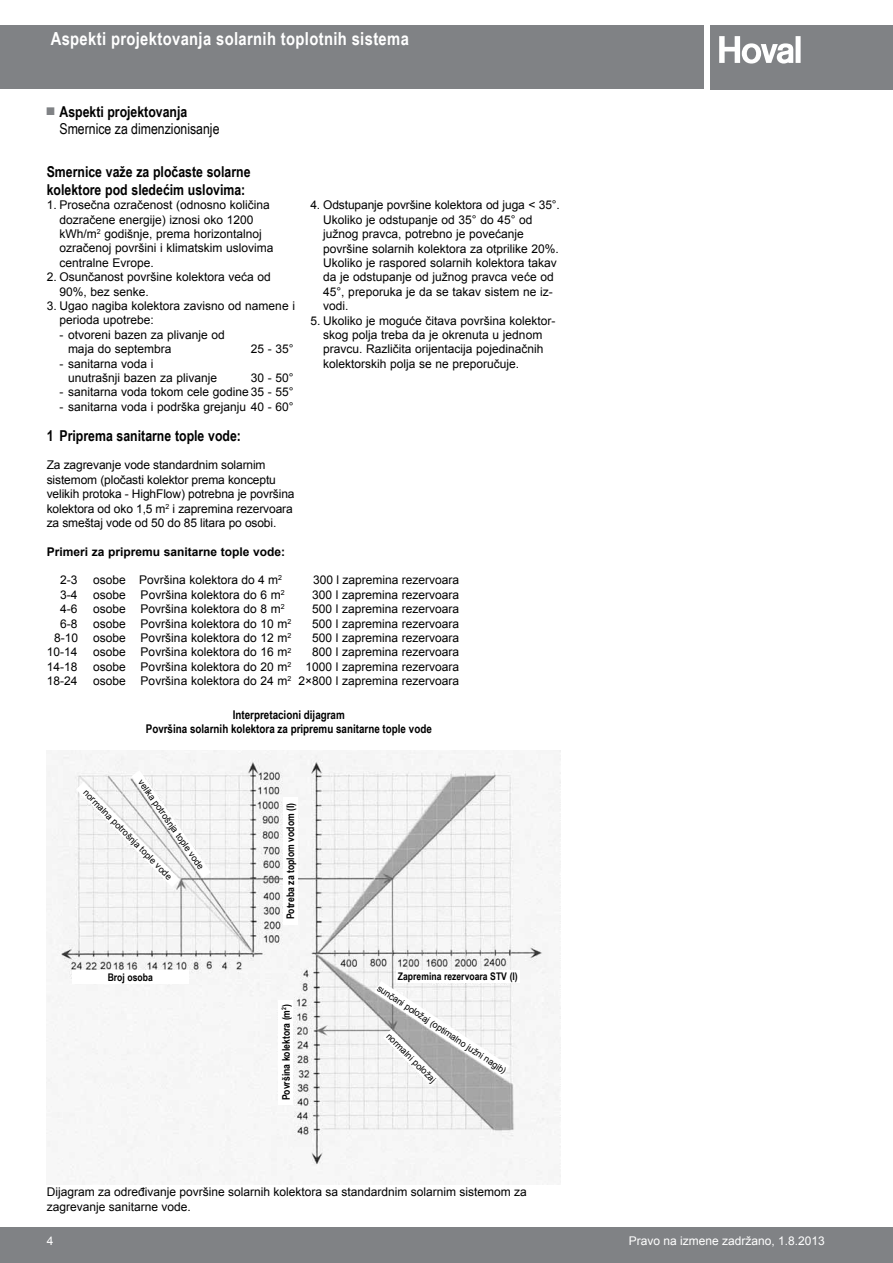
<style>
.page{position:relative;width:893px;height:1263px;background:#fff}
.page>*{position:absolute;margin:0;border:0;box-sizing:border-box;transform-origin:0 0}
.t1{font:700 18px "Arial Narrow";letter-spacing:.02em;color:#fff}
.t2{font:700 15px/18px "Arial Narrow";color:#000}
.t3{font:15px "Arial Narrow";color:#000}
.t4{font:12px/14.4px "Arial";color:#000}
.t5{font:700 12px/14.4px "Arial Narrow";color:#000;text-align:center}
.t6{font:700 12px "Arial";color:#000}
.t7{font:12px "Arial";color:#fff}
.t8{font:700 10.5px "Arial Narrow";color:#000}
.t9{font:9px "Arial";color:#000}
.s1{font-size:16.5px;color:#808285}
</style>
<div class="page">
<div style="left:710px;top:26px;width:183px;height:64px;background:#808285"></div>
<svg style="left:719px;top:36px;width:82px;height:28px"></svg>
<div style="left:0;top:1228px;width:893px;height:35px;background:#808285"></div>
<div style="left:0;top:26px;width:703px;height:63px;background:#808285"></div>
<img style="left:47px;top:750px;width:513px;height:434px">
<div style="left:396px;top:970px;width:123px;height:13px;background:#fff"></div>
<div style="left:283px;top:797px;width:15px;height:128px;background:#fff"></div>
<div style="left:279px;top:1000px;width:14px;height:104px;background:#fff"></div>
<div style="left:72px;top:970px;width:116px;height:14px;background:#fff"></div>
<svg style="left:76px;top:770px;width:135px;height:117px"></svg>
<svg style="left:374px;top:981px;width:136px;height:105px"></svg>
<h1 class="t1" style="left:51px;top:25px;width:360px">Aspekti projektovanja solarnih toplotnih sistema</h1>
<p class="t2" style="left:47px;top:102px;width:142px"><span class="s1">■</span> Aspekti projektovanja</p>
<p class="t3" style="left:60px;top:118px;width:161px">Smernice za dimenzionisanje</p>
<p class="t2" style="left:47px;top:162px;width:205px">Smernice važe za pločaste solarne kolektore pod sledećim uslovima:</p>
<p class="t4" style="left:60px;top:198px;width:216px;text-indent:-13px">1. Prosečna ozračenost (odnosno količina dozračene energije) iznosi oko 1200 kWh/m<sup>2</sup> godišnje, prema horizontalnoj ozračenoj površini i klimatskim uslovima centralne Evrope.</p>
<p class="t4" style="left:60px;top:270px;width:213px;text-indent:-13px">2. Osunčanost površine kolektora veća od<br>90%, bez senke.</p>
<p class="t4" style="left:60px;top:299px;width:237px;text-indent:-13px">3. Ugao nagiba kolektora zavisno od namene i perioda upotrebe:</p>
<p class="t4" style="left:68px;top:327px;width:158px;text-indent:-8px">- otvoreni bazen za plivanje od maja do septembra</p>
<p class="t4" style="left:251px;top:342px;width:44px">25 - 35°</p>
<p class="t4" style="left:68px;top:356px;width:151px;text-indent:-8px">- sanitarna voda i<br>unutrašnji bazen za plivanje</p>
<p class="t4" style="left:251px;top:371px;width:44px">30 - 50°</p>
<p class="t4" style="left:60px;top:385px;width:236px">- sanitarna voda tokom cele godine 35 - 55°</p>
<p class="t4" style="left:60px;top:399px;width:236px">- sanitarna voda i podrška grejanju 40 - 60°</p>
<p class="t2" style="left:47px;top:425px;width:196px">1 Priprema sanitarne tople vode:</p>
<p class="t4" style="left:47px;top:458px;width:249px">Za zagrevanje vode standardnim solarnim sistemom (pločasti kolektor prema konceptu velikih protoka - HighFlow) potrebna je površina kolektora od oko 1,5 m<sup>2</sup> i zapremina rezervoara za smeštaj vode od 50 do 85 litara po osobi.</p>
<p class="t4" style="left:323px;top:198px;width:238px;text-indent:-13px">4. Odstupanje površine kolektora od juga &lt; 35°.<br>Ukoliko je odstupanje od 35° do 45° od južnog pravca, potrebno je povećanje površine solarnih kolektora za otprilike 20%.<br>Ukoliko je raspored solarnih kolektora takav da je odstupanje od južnog pravca veće od 45°, preporuka je da se takav sistem ne iz&shy;vodi.</p>
<p class="t4" style="left:323px;top:313px;width:234px;text-indent:-13px">5. Ukoliko je moguće čitava površina kolektor&shy;skog polja treba da je okrenuta u jednom pravcu. Različita orijentacija pojedinačnih kolektorskih polja se ne preporučuje.</p>
<p class="t6" style="left:47px;top:543px;width:240px">Primeri za pripremu sanitarne tople vode:</p>
<p class="t4" style="left:60px;top:573px;width:19px">2-3</p>
<p class="t4" style="left:93px;top:573px;width:190px">osobe Površina kolektora do 4 m<sup>2</sup></p>
<p class="t4" style="left:313px;top:573px;width:148px">300 l zapremina rezervoara</p>
<p class="t4" style="left:60px;top:588px;width:19px">3-4</p>
<p class="t4" style="left:93px;top:588px;width:193px">osobe Površina kolektora do 6 m<sup>2</sup></p>
<p class="t4" style="left:312px;top:588px;width:149px">300 l zapremina rezervoara</p>
<p class="t4" style="left:60px;top:602px;width:19px">4-6</p>
<p class="t4" style="left:93px;top:602px;width:193px">osobe Površina kolektora do 8 m<sup>2</sup></p>
<p class="t4" style="left:312px;top:602px;width:149px">500 l zapremina rezervoara</p>
<p class="t4" style="left:60px;top:616px;width:19px">6-8</p>
<p class="t4" style="left:93px;top:616px;width:200px">osobe Površina kolektora do 10 m<sup>2</sup></p>
<p class="t4" style="left:312px;top:616px;width:149px">500 l zapremina rezervoara</p>
<p class="t4" style="left:54px;top:631px;width:26px">8-10</p>
<p class="t4" style="left:93px;top:631px;width:199px">osobe Površina kolektora do 12 m<sup>2</sup></p>
<p class="t4" style="left:312px;top:631px;width:149px">500 l zapremina rezervoara</p>
<p class="t4" style="left:47px;top:645px;width:32px">10-14</p>
<p class="t4" style="left:93px;top:645px;width:199px">osobe Površina kolektora do 16 m<sup>2</sup></p>
<p class="t4" style="left:312px;top:645px;width:149px">800 l zapremina rezervoara</p>
<p class="t4" style="left:47px;top:660px;width:32px">14-18</p>
<p class="t4" style="left:93px;top:660px;width:367px">osobe Površina kolektora do 20 m<sup>2</sup> 1000 l zapremina rezervoara</p>
<p class="t4" style="left:47px;top:674px;width:32px">18-24</p>
<p class="t4" style="left:93px;top:674px;width:367px">osobe Površina kolektora do 24 m<sup>2</sup> 2×800 l zapremina rezervoara</p>
<p class="t5" style="left:146px;top:707px;width:288px">Interpretacioni dijagram<br>Površina solarnih kolektora za pripremu sanitarne tople vode</p>
<p class="t9" style="left:145px;top:777px;width:109px;rotate:55deg">velika potrošnja tople vode</p>
<p class="t9" style="left:89px;top:787px;width:123px;rotate:45deg">normalna potrošnja tople vode</p>
<p class="t8" style="left:108px;top:969px;width:47px">Broj osoba</p>
<p class="t8" style="left:282px;top:919px;width:118px;rotate:-90deg">Potreba za toplom vodom (l)</p>
<p class="t8" style="left:278px;top:1100px;width:98px;rotate:-90deg">Površina kolektora (m<sup>2</sup>)</p>
<p class="t8" style="left:398px;top:969px;width:121px">Zapremina rezervoara STV (l)</p>
<p class="t9" style="left:381px;top:983px;width:154px;rotate:33deg">sunčani položaj (optimalno južni nagib)</p>
<p class="t9" style="left:392px;top:1030px;width:67px;rotate:45deg">normalni položaj</p>
<p class="t4" style="left:47px;top:1185px;width:482px">Dijagram za određivanje površine solarnih kolektora sa standardnim solarnim sistemom za zagrevanje sanitarne vode.</p>
<p class="t7" style="left:47px;top:1233px;width:8px">4</p>
<p class="t7" style="left:629px;top:1233px;width:198px">Pravo na izmene zadržano, 1.8.2013</p>
</div>
